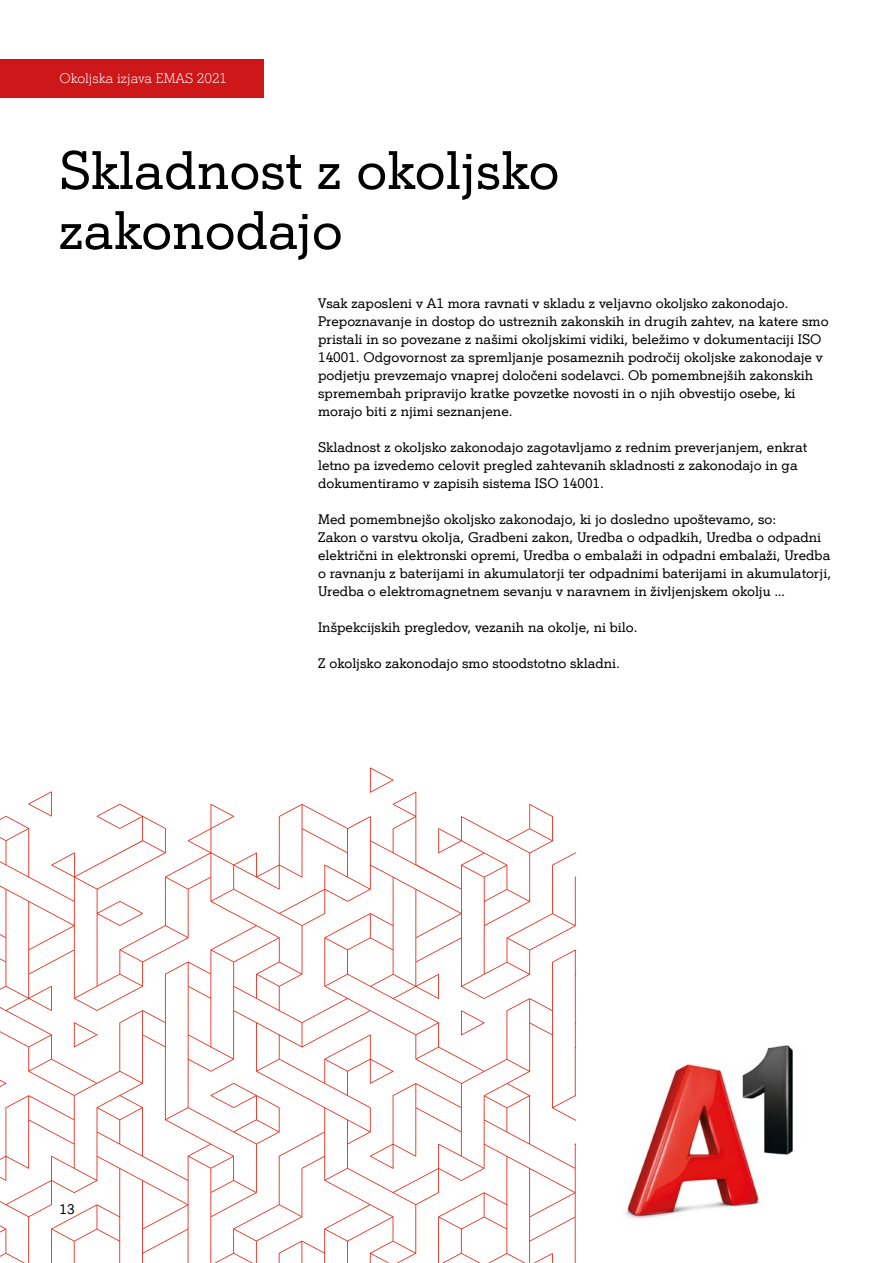
<style>
.page{position:relative;width:893px;height:1263px;background:#fff}
.page>*{position:absolute;margin:0;border:0;box-sizing:border-box;transform-origin:0 0}
.t1{font:52.5px/60px "A1 Serif";color:#000}
.t2{font:13.5px/18px "A1 Serif";color:#000}
.t3{font:300 13.5px "A1 Serif";color:#fff}
</style>
<div class="page">
<div style="left:0;top:59px;width:264px;height:38px;background:#cd1719"></div>
<img style="left:576px;top:1023px;width:217px;height:196px">
<svg style="left:370px;top:767px;width:24px;height:25px"></svg>
<svg style="left:0;top:792px;width:576px;height:471px"></svg>
<svg style="left:74px;top:1022px;width:23px;height:25px"></svg>
<svg style="left:461px;top:1010px;width:24px;height:25px"></svg>
<p class="t3" style="left:60px;top:70px;width:169px">Okoljska izjava EMAS 2021</p>
<h1 class="t1" style="left:59px;top:139px;width:502px">Skladnost z okoljsko zakonodajo</h1>
<p class="t2" style="left:318px;top:294px;width:512px">Vsak zaposleni v A1 mora ravnati v skladu z veljavno okoljsko zakonodajo.<br>Prepoznavanje in dostop do ustreznih zakonskih in drugih zahtev, na katere smo pristali in so povezane z našimi okoljskimi vidiki, beležimo v dokumentaciji ISO 14001. Odgovornost za spremljanje posameznih področij okoljske zakonodaje v podjetju prevzemajo vnaprej določeni sodelavci. Ob pomembnejših zakonskih spremembah pripravijo kratke povzetke novosti in o njih obvestijo osebe, ki morajo biti z njimi seznanjene.</p>
<p class="t2" style="left:318px;top:438px;width:491px">Skladnost z okoljsko zakonodajo zagotavljamo z rednim preverjanjem, enkrat letno pa izvedemo celovit pregled zahtevanih skladnosti z zakonodajo in ga dokumentiramo v zapisih sistema ISO 14001.</p>
<p class="t2" style="left:318px;top:510px;width:514px">Med pomembnejšo okoljsko zakonodajo, ki jo dosledno upoštevamo, so:<br>Zakon o varstvu okolja, Gradbeni zakon, Uredba o odpadkih, Uredba o odpadni električni in elektronski opremi, Uredba o embalaži in odpadni embalaži, Uredba o ravnanju z baterijami in akumulatorji ter odpadnimi baterijami in akumulatorji, Uredba o elektromagnetnem sevanju v naravnem in življenjskem okolju …</p>
<p class="t2" style="left:318px;top:618px;width:321px">Inšpekcijskih pregledov, vezanih na okolje, ni bilo.</p>
<p class="t2" style="left:318px;top:654px;width:303px">Z okoljsko zakonodajo smo stoodstotno skladni.</p>
<p class="t2" style="left:60px;top:1200px;width:17px">13</p>
</div>
